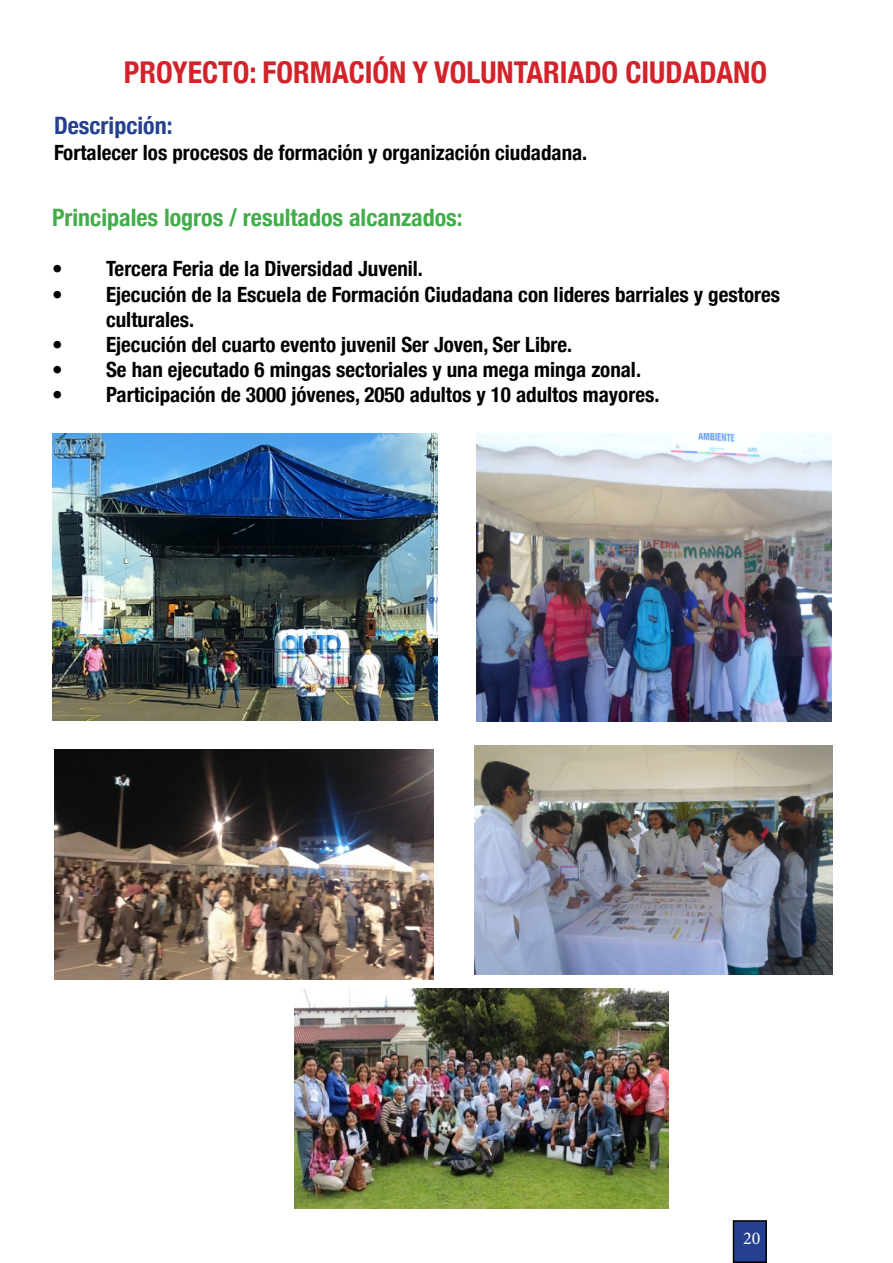
<style>
.page{position:relative;width:893px;height:1263px;background:#fff}
.page>*{position:absolute;margin:0;border:0;box-sizing:border-box;transform-origin:0 0}
.t1{font:700 condensed 30px "Helvetica Neue";color:#d2232a}
.t2{font:700 condensed 24px "Helvetica Neue";color:#41ad49}
.t3{font:700 condensed 24px "Helvetica Neue";color:#25408f}
.t4{font:700 condensed 21px "Helvetica Neue";color:#000}
.t5{font:18px "Minion Pro";color:#fff}
</style>
<div class="page">
<div style="left:733px;top:1221px;width:33px;height:41px;background:#25408f"></div>
<div style="left:733px;top:1220px;width:34px;height:43px;border:2px solid #000"></div>
<img style="left:52px;top:434px;width:386px;height:286px">
<img style="left:295px;top:988px;width:373px;height:220px">
<img style="left:54px;top:750px;width:380px;height:230px">
<img style="left:475px;top:745px;width:357px;height:229px">
<img style="left:477px;top:434px;width:355px;height:287px">
<p class="t1" style="left:124px;top:47px;width:645px">PROYECTO: FORMACIÓN Y VOLUNTARIADO CIUDADANO</p>
<p class="t3" style="left:54px;top:106px;width:120px">Descripción:</p>
<p class="t4" style="left:54px;top:135px;width:535px">Fortalecer los procesos de formación y organización ciudadana.</p>
<p class="t2" style="left:52px;top:198px;width:412px">Principales logros / resultados alcanzados:</p>
<p class="t4" style="left:52px;top:252px;width:372px">• Tercera Feria de la Diversidad Juvenil.</p>
<p class="t4" style="left:52px;top:277px;width:729px">• Ejecución de la Escuela de Formación Ciudadana con lideres barriales y gestores</p>
<p class="t4" style="left:106px;top:302px;width:90px">culturales.</p>
<p class="t4" style="left:52px;top:327px;width:522px">• Ejecución del cuarto evento juvenil Ser Joven, Ser Libre.</p>
<p class="t4" style="left:52px;top:352px;width:590px">• Se han ejecutado 6 mingas sectoriales y una mega minga zonal.</p>
<p class="t4" style="left:52px;top:378px;width:609px">• Participación de 3000 jóvenes, 2050 adultos y 10 adultos mayores.</p>
<p class="t5" style="left:743px;top:1226px;width:19px">20</p>
</div>
